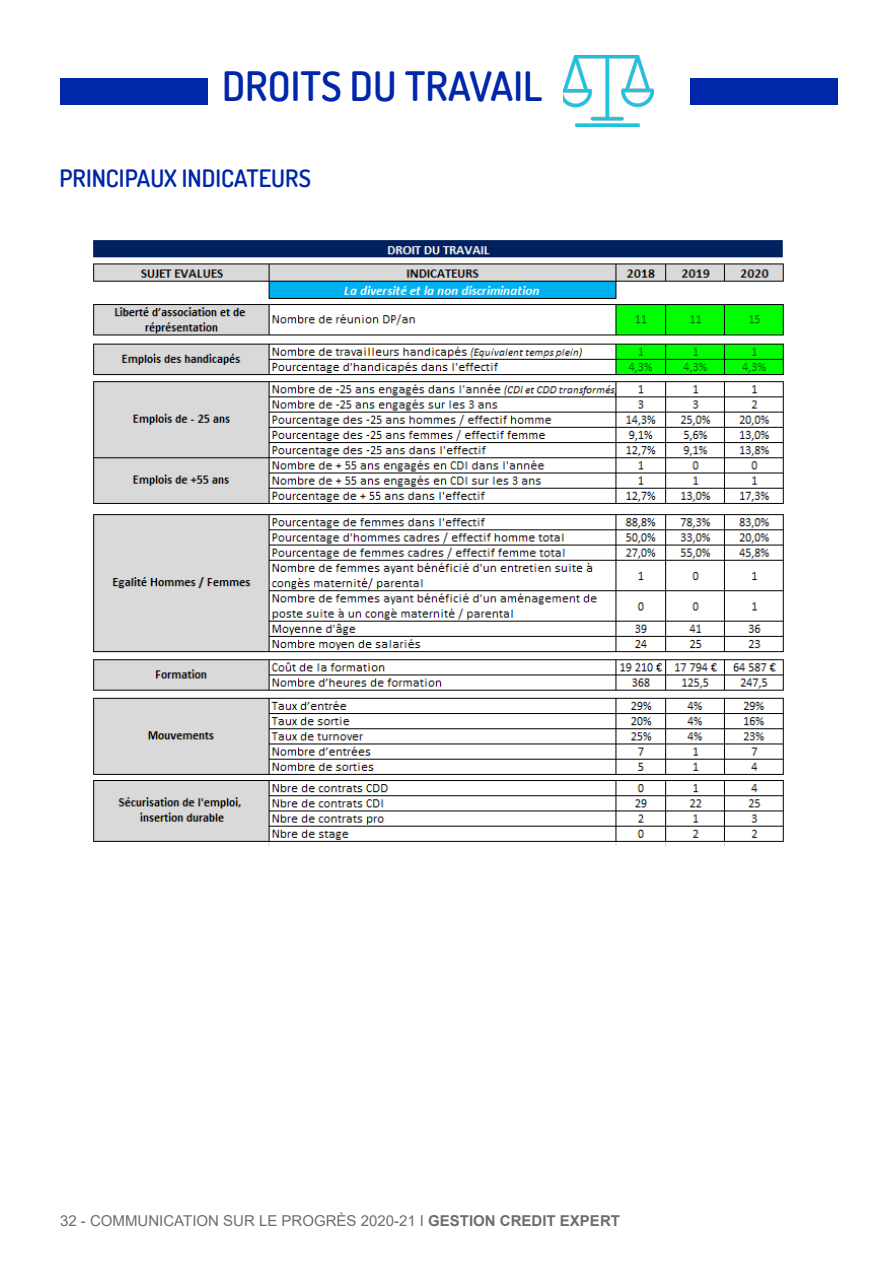
<style>
.page{position:relative;width:893px;height:1263px;background:#fff}
.page>*{position:absolute;margin:0;border:0;box-sizing:border-box;transform-origin:0 0}
.t1{font:600 40.5px "Dosis";color:#0027aa}
.t2{font:600 24px "Dosis";color:#0027aa}
.t3{font:15px "Arial";color:#6c6d70}
.s1{font-weight:700}
</style>
<div class="page">
<div style="left:60px;top:78px;width:147px;height:26px;background:#0027aa"></div>
<div style="left:691px;top:78px;width:147px;height:26px;background:#0027aa"></div>
<img style="left:563px;top:56px;width:91px;height:70px">
<img style="left:93px;top:240px;width:691px;height:605px">
<p class="t1" style="left:222px;top:60px;width:322px">DROITS DU TRAVAIL</p>
<p class="t2" style="left:60px;top:163px;width:253px">PRINCIPAUX INDICATEURS</p>
<p class="t3" style="left:60px;top:1211px;width:561px">32 - COMMUNICATION SUR LE PROGRÈS 2020-21 I <span class="s1">GESTION CREDIT EXPERT</span></p>
</div>
